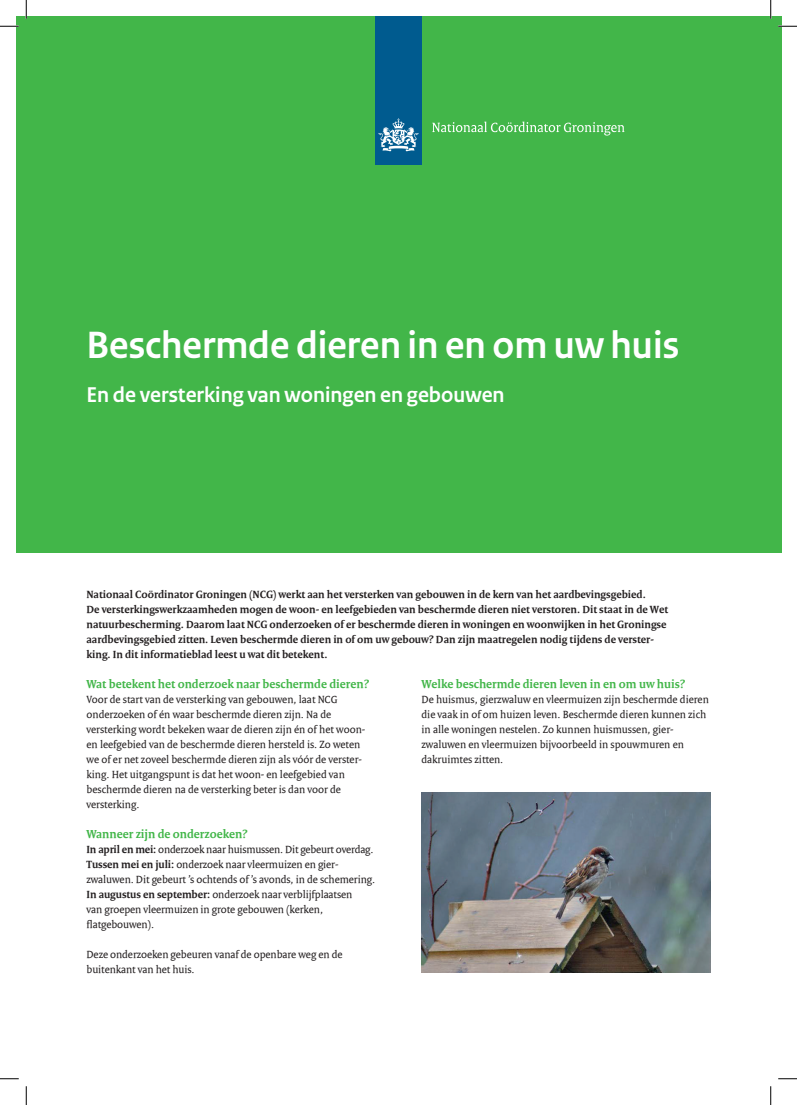
<style>
.page{position:relative;width:797px;height:1105px;background:#fff}
.page>*{position:absolute;margin:0;border:0;box-sizing:border-box;transform-origin:0 0}
.t1{font:700 40px "Rijksoverheid Sans Heading";color:#fff}
.t2{font:700 22.5px "Rijksoverheid Sans Heading";color:#fff}
.t3{font:700 12.5px "Rijksoverheid Serif";color:#42b649}
.t4{font:11.25px/15px "Rijksoverheid Serif";color:#231f20}
.t5{font:700 11.25px/15px "Rijksoverheid Serif";color:#231f20}
.s1{font-weight:700}
</style>
<div class="page">
<div style="left:16px;top:16px;width:765px;height:536px;background:#42b649"></div>
<img style="left:421px;top:793px;width:289px;height:180px">
<div style="left:375px;top:16px;width:46px;height:148px;background:#005b8f"></div>
<svg style="left:378px;top:118px;width:40px;height:34px"></svg>
<svg style="left:432px;top:122px;width:192px;height:14px"></svg>
<svg style="left:0;top:25px;width:19px;height:2px"></svg>
<svg style="left:778px;top:25px;width:19px;height:2px"></svg>
<svg style="left:0;top:1078px;width:19px;height:1px"></svg>
<svg style="left:778px;top:1078px;width:19px;height:1px"></svg>
<svg style="left:25px;top:0;width:2px;height:19px"></svg>
<svg style="left:25px;top:1086px;width:2px;height:19px"></svg>
<svg style="left:770px;top:0;width:1px;height:19px"></svg>
<svg style="left:770px;top:1086px;width:1px;height:19px"></svg>
<h1 class="t1" style="left:86px;top:322px;width:594px">Beschermde dieren in en om uw huis</h1>
<h2 class="t2" style="left:86px;top:382px;width:419px">En de versterking van woningen en gebouwen</h2>
<p class="t5" style="left:86px;top:587px;width:583px">Nationaal Coördinator Groningen (NCG) werkt aan het versterken van gebouwen in de kern van het aardbevingsgebied.<br>De versterkingswerkzaamheden mogen de woon- en leefgebieden van beschermde dieren niet verstoren. Dit staat in de Wet natuurbescherming. Daarom laat NCG onderzoeken of er beschermde dieren in woningen en woonwijken in het Groningse aardbevingsgebied zitten. Leven beschermde dieren in of om uw gebouw? Dan zijn maatregelen nodig tijdens de verster&shy;king. In dit informatieblad leest u wat dit betekent.</p>
<p class="t3" style="left:86px;top:676px;width:284px">Wat betekent het onderzoek naar beschermde dieren?</p>
<p class="t4" style="left:86px;top:692px;width:280px">Voor de start van de versterking van gebouwen, laat NCG onderzoeken of én waar beschermde dieren zijn. Na de versterking wordt bekeken waar de dieren zijn én of het woon&shy;en leefgebied van de beschermde dieren hersteld is. Zo weten we of er net zoveel beschermde dieren zijn als vóór de verster&shy;king. Het uitgangspunt is dat het woon- en leefgebied van beschermde dieren na de versterking beter is dan voor de versterking.</p>
<p class="t3" style="left:86px;top:826px;width:163px">Wanneer zijn de onderzoeken?</p>
<p class="t4" style="left:86px;top:842px;width:290px"><span class="s1">In april en mei:</span> onderzoek naar huismussen. Dit gebeurt overdag.<br><span class="s1">Tussen mei en juli:</span> onderzoek naar vleermuizen en gier&shy;zwaluwen. Dit gebeurt ’s ochtends of ’s avonds, in de schemering.<br><span class="s1">In augustus en september:</span> onderzoek naar verblijfplaatsen<br>van groepen vleermuizen in grote gebouwen (kerken, flatgebouwen).</p>
<p class="t4" style="left:86px;top:947px;width:257px">Deze onderzoeken gebeuren vanaf de openbare weg en de buitenkant van het huis.</p>
<p class="t3" style="left:421px;top:676px;width:265px">Welke beschermde dieren leven in en om uw huis?</p>
<p class="t4" style="left:421px;top:692px;width:289px">De huismus, gierzwaluw en vleermuizen zijn beschermde dieren die vaak in of om huizen leven. Beschermde dieren kunnen zich in alle woningen nestelen. Zo kunnen huismussen, gier&shy;zwaluwen en vleermuizen bijvoorbeeld in spouwmuren en dakruimtes zitten.</p>
</div>
